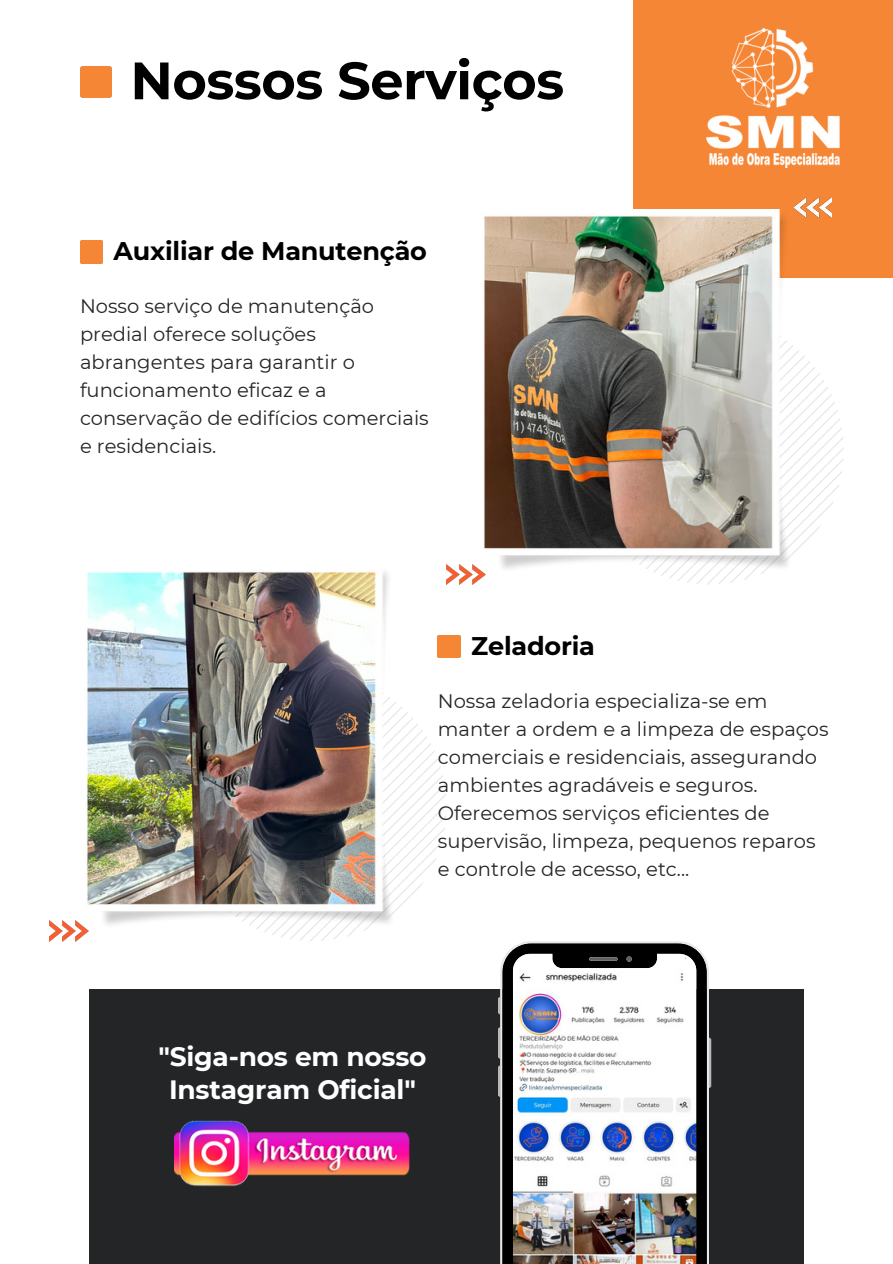
<style>
.page{position:relative;width:893px;height:1264px;background:#fff}
.page>*{position:absolute;margin:0;border:0;box-sizing:border-box;transform-origin:0 0}
.t1{font:700 52.5px "Montserrat";letter-spacing:-.01em;color:#000}
.t2{font:700 26.4px/33.8px "Montserrat";letter-spacing:-.01em;color:#fff;text-align:center}
.t3{font:700 25.5px "Montserrat";letter-spacing:-.01em;color:#000}
.t4{font:19.5px/28.2px "Montserrat";color:#232526}
</style>
<div class="page">
<img style="left:80px;top:66px;width:31px;height:32px">
<div style="left:633px;top:0;width:259px;height:278px;background:#f58635"></div>
<div style="left:89px;top:989px;width:714px;height:274px;background:#232526"></div>
<svg style="left:498px;top:997px;width:2px;height:17px"></svg>
<svg style="left:498px;top:1027px;width:2px;height:31px"></svg>
<svg style="left:498px;top:1065px;width:2px;height:31px"></svg>
<svg style="left:709px;top:1037px;width:2px;height:50px"></svg>
<img style="left:500px;top:941px;width:209px;height:322px">
<img style="left:80px;top:240px;width:22px;height:23px">
<svg style="left:661px;top:345px;width:182px;height:239px"></svg>
<img style="left:484px;top:209px;width:308px;height:364px">
<img style="left:793px;top:197px;width:38px;height:21px">
<img style="left:446px;top:564px;width:39px;height:20px">
<svg style="left:264px;top:702px;width:182px;height:239px"></svg>
<img style="left:87px;top:571px;width:308px;height:358px">
<img style="left:50px;top:921px;width:38px;height:20px">
<img style="left:438px;top:635px;width:22px;height:23px">
<img style="left:706px;top:28px;width:133px;height:140px">
<img style="left:175px;top:1120px;width:235px;height:67px">
<h1 class="t1" style="left:130px;top:48px;width:435px">Nossos Serviços</h1>
<h3 class="t3" style="left:113px;top:235px;width:315px">Auxiliar de Manutenção</h3>
<p class="t4" style="left:80px;top:292px;width:350px">Nosso serviço de manutenção predial oferece soluções abrangentes para garantir o funcionamento eficaz e a conservação de edifícios comerciais e residenciais.</p>
<h3 class="t3" style="left:471px;top:630px;width:125px">Zeladoria</h3>
<p class="t4" style="left:438px;top:686px;width:392px">Nossa zeladoria especializa-se em manter a ordem e a limpeza de espaços comerciais e residenciais, assegurando ambientes agradáveis e seguros.<br>Oferecemos serviços eficientes de supervisão, limpeza, pequenos reparos e controle de acesso, etc...</p>
<h2 class="t2" style="left:158px;top:1039px;width:269px">"Siga-nos em nosso<br>Instagram Oficial"</h2>
</div>
